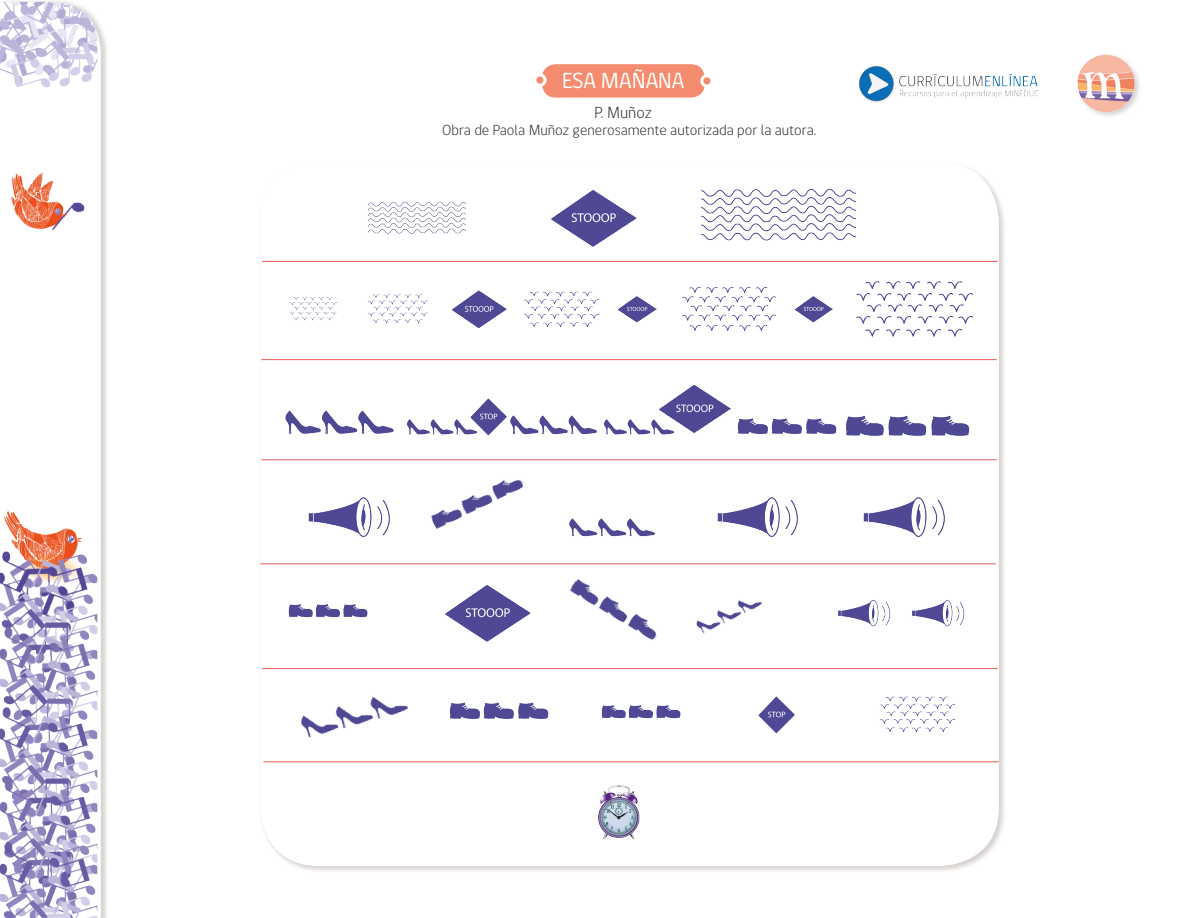
<style>
.page{position:relative;width:1188px;height:918px;background:#fff}
.page>*{position:absolute;margin:0;border:0;box-sizing:border-box;transform-origin:0 0}
.t1{font:22.5px "gob CL";color:#fff}
.t2{font:300 16.5px "gob CL";color:#231f20}
.t3{font:300 15px "gob CL";color:#231f20}
</style>
<div class="page">
<img style="left:859px;top:66px;width:180px;height:37px">
<div style="left:1076px;top:54px;width:66px;height:65px;background:#cac2bf;opacity:.75"></div>
<img style="left:1076px;top:54px;width:61px;height:59px">
<div style="left:0;top:0;width:109px;height:918px;background:#cac2bf;opacity:.75"></div>
<svg style="left:97px;top:2px;width:4px;height:916px"></svg>
<img style="left:0;top:2px;width:97px;height:916px">
<div style="left:543px;top:65px;width:161px;height:32px;background:#f58b6f;border-radius:13px"></div>
<div style="left:542px;top:64px;width:163px;height:34px;border:2px solid #f58b6f;border-radius:13px"></div>
<div style="left:535px;top:75px;width:10px;height:10px;background:#f58b6f;border-radius:50%"></div>
<div style="left:533px;top:73px;width:14px;height:14px;border:3px solid #fff;border-radius:50%"></div>
<div style="left:702px;top:76px;width:10px;height:10px;background:#f58b6f;border-radius:50%"></div>
<div style="left:700px;top:74px;width:14px;height:14px;border:3px solid #fff;border-radius:50%"></div>
<div style="left:259px;top:161px;width:748px;height:713px;background:#cac2bf;opacity:.75"></div>
<div style="left:260px;top:162px;width:739px;height:704px;background:#fff;border-radius:59px"></div>
<img style="left:702px;top:188px;width:154px;height:52px">
<img style="left:367px;top:201px;width:99px;height:33px">
<img style="left:551px;top:190px;width:85px;height:57px">
<img style="left:452px;top:290px;width:55px;height:38px">
<img style="left:618px;top:296px;width:39px;height:26px">
<img style="left:794px;top:296px;width:39px;height:26px">
<img style="left:856px;top:281px;width:116px;height:56px">
<img style="left:682px;top:286px;width:93px;height:45px">
<img style="left:524px;top:291px;width:75px;height:36px">
<img style="left:368px;top:294px;width:59px;height:29px">
<img style="left:289px;top:297px;width:48px;height:23px">
<img style="left:659px;top:384px;width:72px;height:49px">
<img style="left:285px;top:410px;width:109px;height:24px">
<img style="left:510px;top:415px;width:87px;height:19px">
<img style="left:407px;top:419px;width:62px;height:16px">
<img style="left:604px;top:419px;width:70px;height:16px">
<img style="left:469px;top:398px;width:38px;height:38px">
<img style="left:846px;top:416px;width:123px;height:20px">
<img style="left:738px;top:418px;width:99px;height:16px">
<img style="left:569px;top:518px;width:86px;height:19px">
<img style="left:431px;top:480px;width:93px;height:49px">
<img style="left:308px;top:497px;width:82px;height:40px">
<img style="left:717px;top:497px;width:81px;height:40px">
<img style="left:863px;top:497px;width:82px;height:40px">
<img style="left:445px;top:585px;width:85px;height:57px">
<img style="left:696px;top:599px;width:66px;height:35px">
<img style="left:569px;top:579px;width:88px;height:61px">
<img style="left:838px;top:600px;width:52px;height:26px">
<img style="left:912px;top:600px;width:53px;height:26px">
<img style="left:288px;top:604px;width:79px;height:13px">
<img style="left:880px;top:696px;width:74px;height:37px">
<img style="left:301px;top:697px;width:107px;height:41px">
<img style="left:758px;top:696px;width:37px;height:37px">
<img style="left:449px;top:702px;width:99px;height:17px">
<img style="left:601px;top:705px;width:79px;height:13px">
<img style="left:598px;top:785px;width:42px;height:54px">
<hr style="left:262px;top:261px;width:736px;height:1px;background:#ec5958">
<hr style="left:261px;top:359px;width:736px;height:1px;background:#ec5958">
<hr style="left:261px;top:460px;width:736px;height:1px;background:#ec5958">
<hr style="left:260px;top:564px;width:736px;height:1px;background:#ec5958">
<hr style="left:262px;top:668px;width:736px;height:1px;background:#ec5958">
<hr style="left:263px;top:762px;width:736px;height:1px;background:#ec5958">
<p class="t1" style="left:562px;top:65px;width:124px">ESA MAÑANA</p>
<p class="t2" style="left:594px;top:101px;width:59px">P. Muñoz</p>
<p class="t3" style="left:442px;top:120px;width:375px">Obra de Paola Muñoz generosamente autorizada por la autora.</p>
</div>
